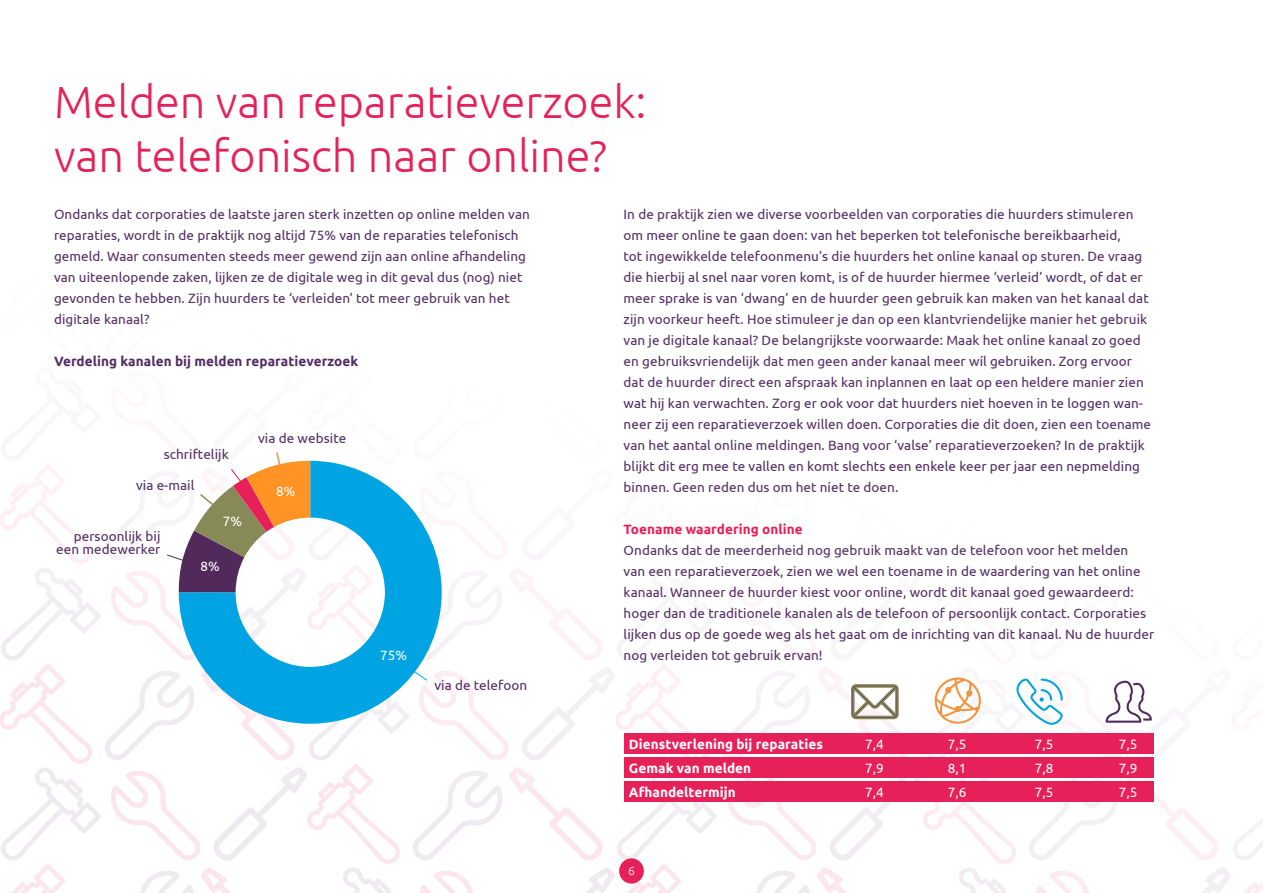
<style>
.page{position:relative;width:1263px;height:893px;background:#fff}
.page>*{position:absolute;margin:0;border:0;box-sizing:border-box;transform-origin:0 0}
.Kleine_titels{font:300 45px "Ubuntu";color:#e62058}
.Kleine_kopjes{font:13.5px/21px "Ubuntu";letter-spacing:.005em;color:#532e63}
.Kleine_kopjes-2{font:700 13.5px "Ubuntu";letter-spacing:.005em;color:#fff}
.Kleine_kopjes-3{font:13.5px "Ubuntu";color:#fff}
.Kleine_kopjes-4{font:700 13.5px "Ubuntu";letter-spacing:.005em;color:#532e63}
.Kleine_kopjes-5{font:700 13.5px "Ubuntu";letter-spacing:.005em;color:#e62058}
.t1{font:300 12px "Ubuntu";color:#fff}
</style>
<div class="page">
<div style="left:624px;top:733px;width:530px;height:21px;background:#e62058"></div>
<div style="left:624px;top:757px;width:530px;height:21px;background:#e62058"></div>
<div style="left:624px;top:781px;width:530px;height:21px;background:#e62058"></div>
<svg style="left:850px;top:684px;width:49px;height:36px"></svg>
<svg style="left:935px;top:677px;width:46px;height:47px"></svg>
<svg style="left:1016px;top:679px;width:47px;height:46px"></svg>
<svg style="left:1106px;top:681px;width:46px;height:42px"></svg>
<svg style="left:179px;top:461px;width:263px;height:263px;fill:#00a4e3"></svg>
<svg style="left:409px;top:668px;width:19px;height:13px"></svg>
<svg style="left:166px;top:452px;width:144px;height:140px"></svg>
<p class="Kleine_titels" style="left:54px;top:75px;width:594px">Melden van reparatieverzoek:</p>
<p class="Kleine_titels" style="left:54px;top:129px;width:554px">van telefonisch naar online?</p>
<p class="Kleine_kopjes" style="left:54px;top:204px;width:477px">Ondanks dat corporaties de laatste jaren sterk inzetten op online melden van reparaties, wordt in de praktijk nog altijd 75% van de reparaties telefonisch gemeld. Waar consumenten steeds meer gewend zijn aan online afhandeling van uiteenlopende zaken, lijken ze de digitale weg in dit geval dus (nog) niet gevonden te hebben. Zijn huurders te ‘verleiden’ tot meer gebruik van het digitale kanaal?</p>
<p class="Kleine_kopjes-4" style="left:54px;top:353px;width:306px">Verdeling kanalen bij melden reparatieverzoek</p>
<p class="Kleine_kopjes" style="left:164px;top:443px;width:66px">schriftelijk</p>
<p class="Kleine_kopjes" style="left:136px;top:474px;width:60px">via e-mail</p>
<p class="Kleine_kopjes" style="left:56px;top:529px;width:106px;line-height:13.5px;text-align:right">persoonlijk bij een medewerker</p>
<p class="Kleine_kopjes-3" style="left:223px;top:513px;width:21px">7%</p>
<p class="Kleine_kopjes-3" style="left:201px;top:558px;width:21px">8%</p>
<p class="Kleine_kopjes" style="left:258px;top:427px;width:90px">via de website</p>
<p class="Kleine_kopjes-3" style="left:276px;top:483px;width:21px">8%</p>
<p class="Kleine_kopjes-3" style="left:380px;top:647px;width:28px">75%</p>
<p class="Kleine_kopjes" style="left:434px;top:675px;width:94px">via de telefoon</p>
<p class="Kleine_kopjes" style="left:624px;top:204px;width:529px">In de praktijk zien we diverse voorbeelden van corporaties die huurders stimuleren om meer online te gaan doen: van het beperken tot telefonische bereikbaarheid,<br>tot ingewikkelde telefoonmenu’s die huurders het online kanaal op sturen. De vraag die hierbij al snel naar voren komt, is of de huurder hiermee ‘verleid’ wordt, of dat er meer sprake is van ‘dwang’ en de huurder geen gebruik kan maken van het kanaal dat zijn voorkeur heeft. Hoe stimuleer je dan op een klantvriendelijke manier het gebruik van je digitale kanaal? De belangrijkste voorwaarde: Maak het online kanaal zo goed en gebruiksvriendelijk dat men geen ander kanaal meer wíl gebruiken. Zorg ervoor dat de huurder direct een afspraak kan inplannen en laat op een heldere manier zien wat hij kan verwachten. Zorg er ook voor dat huurders niet hoeven in te loggen wan&shy;neer zij een reparatieverzoek willen doen. Corporaties die dit doen, zien een toename van het aantal online meldingen. Bang voor ‘valse’ reparatieverzoeken? In de praktijk blijkt dit erg mee te vallen en komt slechts een enkele keer per jaar een nepmelding binnen. Geen reden dus om het níet te doen.</p>
<p class="Kleine_kopjes-5" style="left:624px;top:521px;width:181px">Toename waardering online</p>
<p class="Kleine_kopjes" style="left:624px;top:540px;width:532px">Ondanks dat de meerderheid nog gebruik maakt van de telefoon voor het melden<br>van een reparatieverzoek, zien we wel een toename in de waardering van het online kanaal. Wanneer de huurder kiest voor online, wordt dit kanaal goed gewaardeerd: hoger dan de traditionele kanalen als de telefoon of persoonlijk contact. Corporaties lijken dus op de goede weg als het gaat om de inrichting van dit kanaal. Nu de huurder nog verleiden tot gebruik ervan!</p>
<p class="Kleine_kopjes-2" style="left:629px;top:736px;width:195px">Dienstverlening bij reparaties</p>
<p class="Kleine_kopjes-3" style="left:865px;top:736px;width:20px">7,4</p>
<p class="Kleine_kopjes-3" style="left:948px;top:736px;width:20px">7,5</p>
<p class="Kleine_kopjes-3" style="left:1035px;top:736px;width:20px">7,5</p>
<p class="Kleine_kopjes-3" style="left:1119px;top:736px;width:20px">7,5</p>
<p class="Kleine_kopjes-2" style="left:629px;top:760px;width:124px">Gemak van melden</p>
<p class="Kleine_kopjes-3" style="left:865px;top:760px;width:20px">7,9</p>
<p class="Kleine_kopjes-3" style="left:948px;top:760px;width:20px">8,1</p>
<p class="Kleine_kopjes-3" style="left:1035px;top:760px;width:20px">7,8</p>
<p class="Kleine_kopjes-3" style="left:1119px;top:760px;width:20px">7,9</p>
<p class="Kleine_kopjes-2" style="left:629px;top:784px;width:108px">Afhandeltermijn</p>
<p class="Kleine_kopjes-3" style="left:865px;top:784px;width:20px">7,4</p>
<p class="Kleine_kopjes-3" style="left:948px;top:784px;width:20px">7,6</p>
<p class="Kleine_kopjes-3" style="left:1035px;top:784px;width:20px">7,5</p>
<p class="Kleine_kopjes-3" style="left:1119px;top:784px;width:20px">7,5</p>
<p class="t1" style="left:628px;top:863px;width:8px">6</p>
</div>
